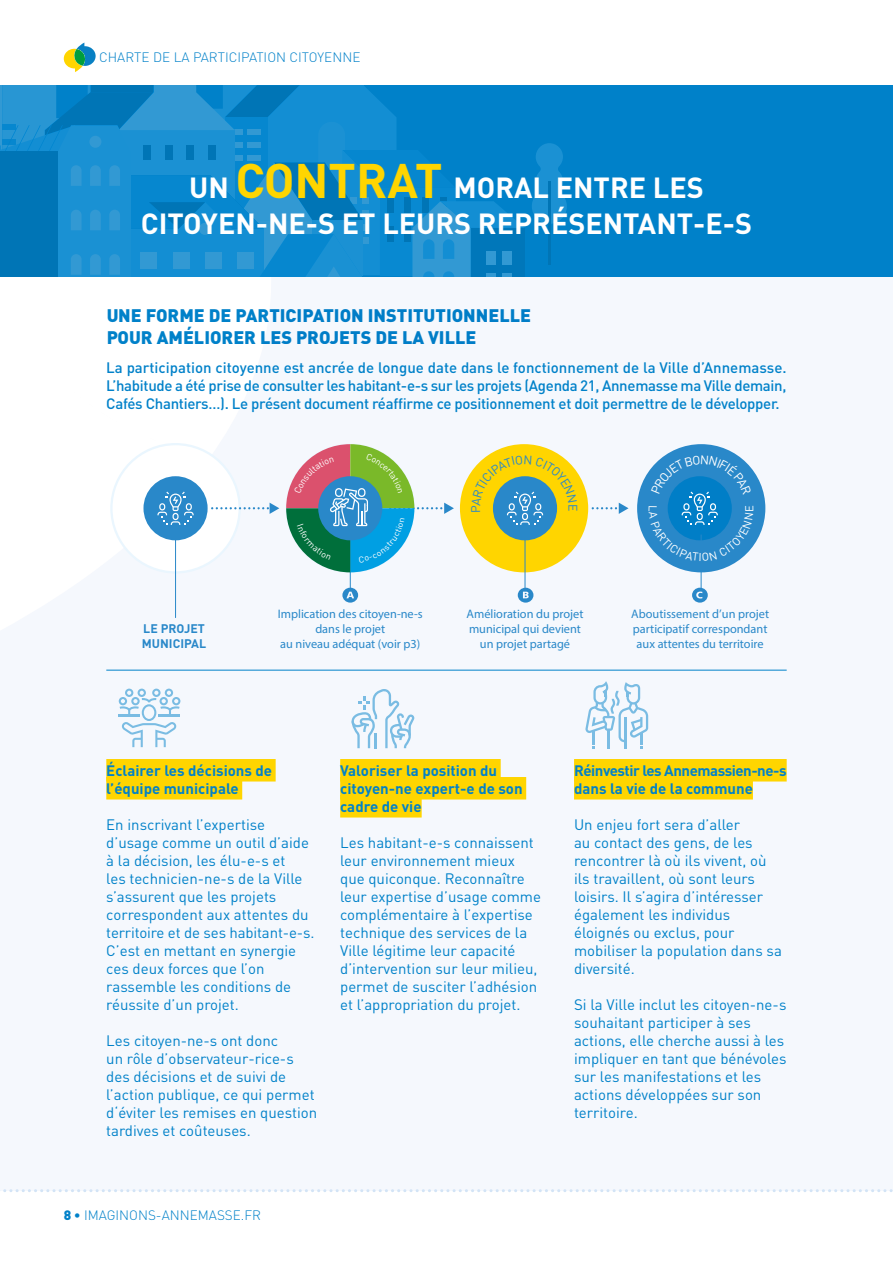
<style>
.page{position:relative;width:893px;height:1263px;background:#fff}
.page>*{position:absolute;margin:0;border:0;box-sizing:border-box;transform-origin:0 0}
.t1{font:700 28.8px/36px "DIN Pro";color:#fff;text-align:center}
.t2{font:900 18px/21.6px "DIN Pro";color:#0081c9}
.t3{font:15px/18px "DIN Pro";color:#0081c9}
.t4{font:500 15px/18px "DIN Pro";letter-spacing:-.02em;color:#0081c9;text-align:justify}
.t5{font:700 15px/18px "DIN Pro";color:#0081c9}
.t6{font:700 15px/18px "DIN Pro";letter-spacing:-.03em;color:#0081c9}
.t7{font:300 13.5px "DIN Pro";color:#0081c9}
.t8{font:500 12.3px/14.9px "DIN Pro";color:#2988c9;text-align:center}
.t9{font:700 12.3px/14.9px "DIN Pro";color:#2988c9}
.s1{font-size:48px;color:#ffd500}
.s2{font-weight:900}
</style>
<div class="page">
<div style="left:0;top:85px;width:893px;height:1106px;background:#f5f8fd"></div>
<svg style="left:64px;top:43px;width:32px;height:29px"></svg>
<svg style="left:3px;top:1189px;width:890px;height:3px"></svg>
<div style="left:0;top:85px;width:893px;height:191px;background:#0081c9"></div>
<svg style="left:532px;top:143px;width:35px;height:81px"></svg>
<hr style="left:548px;top:181px;width:3px;height:84px;background:#26374d">
<svg style="left:0;top:85px;width:525px;height:191px"></svg>
<div style="left:106px;top:759px;width:170px;height:22px;background:#ffd500"></div>
<div style="left:106px;top:777px;width:136px;height:22px;background:#ffd500"></div>
<hr style="left:118px;top:715px;width:22px;height:2px;background:#0081c9">
<svg style="left:119px;top:689px;width:61px;height:58px"></svg>
<div style="left:340px;top:759px;width:161px;height:22px;background:#ffd500"></div>
<div style="left:340px;top:777px;width:186px;height:22px;background:#ffd500"></div>
<div style="left:340px;top:795px;width:82px;height:22px;background:#ffd500"></div>
<svg style="left:352px;top:689px;width:62px;height:59px"></svg>
<div style="left:574px;top:759px;width:213px;height:22px;background:#ffd500"></div>
<div style="left:574px;top:777px;width:179px;height:22px;background:#ffd500"></div>
<svg style="left:585px;top:681px;width:63px;height:68px"></svg>
<div style="left:637px;top:444px;width:128px;height:128px;background:#2988c9;border-radius:50%"></div>
<div style="left:110px;top:443px;width:131px;height:130px;background:#fff;border:2px solid #eaf6fe;border-radius:50%"></div>
<div style="left:460px;top:444px;width:128px;height:128px;background:#ffd500;border-radius:50%"></div>
<div style="left:143px;top:476px;width:65px;height:64px;background:#2988c9;border-radius:50%"></div>
<svg style="left:157px;top:492px;width:37px;height:33px"></svg>
<div style="left:493px;top:476px;width:64px;height:64px;background:#2988c9;border-radius:50%"></div>
<hr style="left:525px;top:535px;width:1px;height:53px;background:#2988c9">
<hr style="left:701px;top:535px;width:1px;height:53px;background:#2988c9">
<hr style="left:350px;top:535px;width:1px;height:53px;background:#2988c9">
<hr style="left:175px;top:535px;width:1px;height:83px;background:#2988c9">
<svg style="left:593px;top:503px;width:35px;height:11px"></svg>
<svg style="left:212px;top:503px;width:67px;height:11px"></svg>
<svg style="left:342px;top:588px;width:16px;height:15px"></svg>
<svg style="left:518px;top:588px;width:15px;height:15px"></svg>
<svg style="left:692px;top:588px;width:16px;height:15px"></svg>
<hr style="left:106px;top:670px;width:681px;height:1px;background:#0081c9">
<svg style="left:471px;top:455px;width:106px;height:70px"></svg>
<svg style="left:286px;top:444px;width:168px;height:128px"></svg>
<svg style="left:649px;top:455px;width:105px;height:106px"></svg>
<p class="t7" style="left:99px;top:48px;width:263px">CHARTE DE LA PARTICIPATION CITOYENNE</p>
<h1 class="t1" style="left:141px;top:169px;width:613px">UN <span class="s1">CONTRAT</span> MORAL ENTRE LES<br>CITOYEN-NE-S ET LEURS REPRÉSENTANT-E-S</h1>
<p class="t2" style="left:106px;top:304px;width:426px">UNE FORME DE PARTICIPATION INSTITUTIONNELLE<br>POUR AMÉLIORER LES PROJETS DE LA VILLE</p>
<p class="t4" style="left:106px;top:358px;width:682px">La participation citoyenne est ancrée de longue date dans le fonctionnement de la Ville d’Annemasse.<br>L’habitude a été prise de consulter les habitant-e-s sur les projets (Agenda 21, Annemasse ma Ville demain, Cafés Chantiers…). Le présent document réaffirme ce positionnement et doit permettre de le développer.</p>
<p class="t9" style="left:142px;top:621px;width:66px">LE PROJET<br>MUNICIPAL</p>
<p class="t8" style="left:278px;top:606px;width:147px">Implication des citoyen-ne-s dans le projet<br>au niveau adéquat (voir p3)</p>
<p class="t8" style="left:467px;top:606px;width:118px">Amélioration du projet municipal qui devient un projet partagé</p>
<p class="t8" style="left:631px;top:606px;width:139px;text-align:left">Aboutissement d’un projet participatif correspondant aux attentes du territoire</p>
<p class="t5" style="left:106px;top:761px;width:167px">Éclairer les décisions de l’équipe municipale</p>
<p class="t3" style="left:106px;top:815px;width:210px">En inscrivant l’expertise d’usage comme un outil d’aide à la décision, les élu-e-s et<br>les technicien-ne-s de la Ville s’assurent que les projets correspondent aux attentes du territoire et de ses habitant-e-s.<br>C’est en mettant en synergie ces deux forces que l’on rassemble les conditions de réussite d’un projet.</p>
<p class="t3" style="left:106px;top:1031px;width:212px">Les citoyen-ne-s ont donc<br>un rôle d’observateur-rice-s des décisions et de suivi de l’action publique, ce qui permet d‘éviter les remises en question tardives et coûteuses.</p>
<p class="t5" style="left:340px;top:761px;width:184px">Valoriser la position du citoyen-ne expert-e de son cadre de vie</p>
<p class="t3" style="left:340px;top:833px;width:202px">Les habitant-e-s connaissent leur environnement mieux que quiconque. Reconnaître leur expertise d’usage comme complémentaire à l’expertise technique des services de la<br>Ville légitime leur capacité d’intervention sur leur milieu, permet de susciter l’adhésion et l’appropriation du projet.</p>
<p class="t7" style="left:64px;top:1206px;width:199px"><span class="s2">8 •</span> IMAGINONS-ANNEMASSE.FR</p>
<p class="t6" style="left:574px;top:761px;width:214px">Réinvestir les Annemassien-ne-s dans la vie de la commune</p>
<p class="t3" style="left:574px;top:815px;width:209px">Un enjeu fort sera d’aller<br>au contact des gens, de les rencontrer là où ils vivent, où ils travaillent, où sont leurs loisirs. Il s’agira d’intéresser également les individus éloignés ou exclus, pour mobiliser la population dans sa diversité.</p>
<p class="t3" style="left:574px;top:995px;width:214px">Si la Ville inclut les citoyen-ne-s souhaitant participer à ses actions, elle cherche aussi à les impliquer en tant que bénévoles sur les manifestations et les actions développées sur son territoire.</p>
</div>
